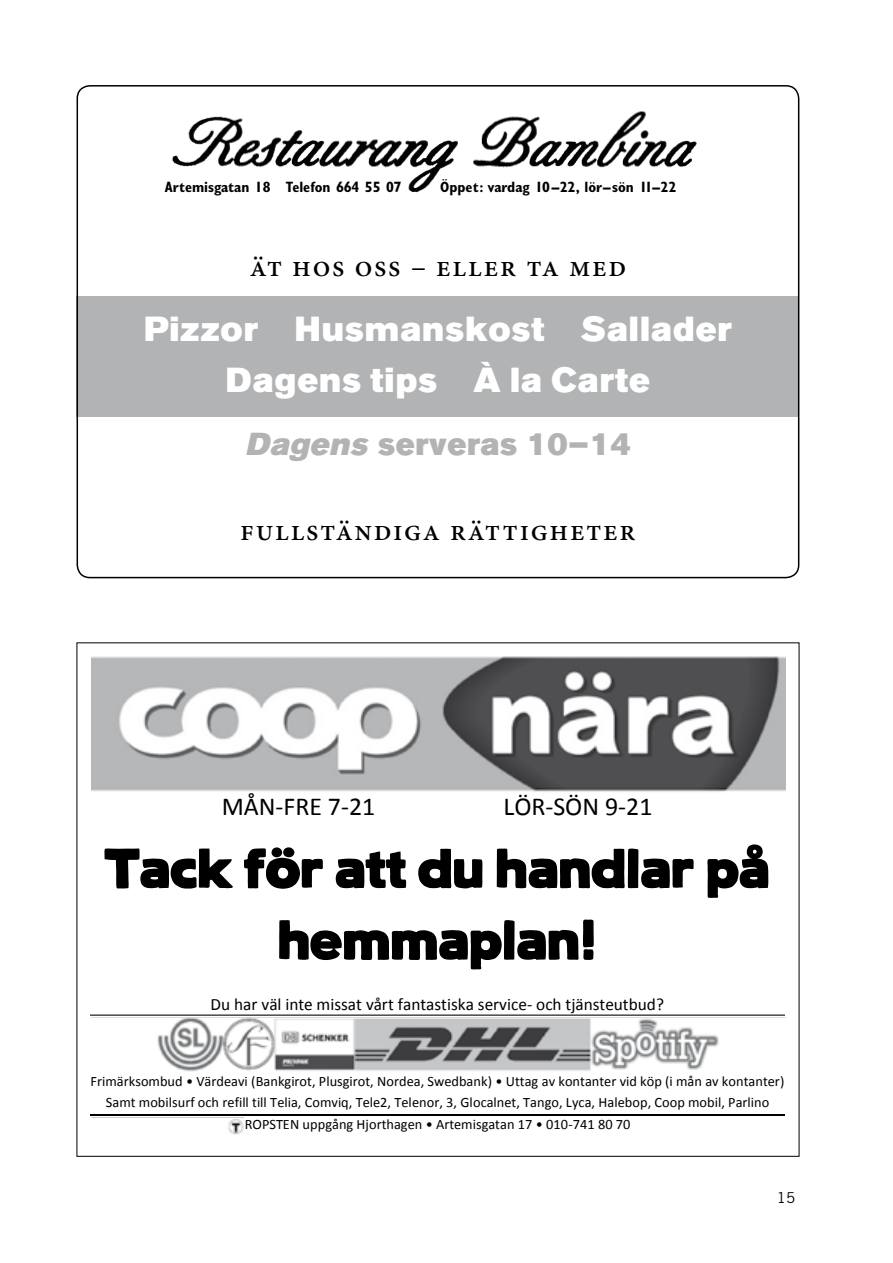
<style>
.page{position:relative;width:893px;height:1263px;background:#fff}
.page>*{position:absolute;margin:0;border:0;box-sizing:border-box;transform-origin:0 0}
.t1{font:51.9px/71.6px "Coop New TT Reg";color:#000;text-align:center}
.t2{font:34.5px/51px "Akzidenz Grotesk BE Super";letter-spacing:.03em;color:#fff;text-align:center}
.t3{font:31.5px "Akzidenz Grotesk BE Super";letter-spacing:.02em;color:#b1b3b4}
.t4{font:500 30px "Minion Pro";letter-spacing:.055em;color:#000}
.t5{font:25.95px "Calibri";color:#000}
.t6{font:17.25px "Calibri";color:#000}
.t7{font:700 condensed 15px "Gill Sans";color:#000}
.t8{font:15px "Trade Gothic";color:#000}
.t9{font:14.4px/20.4px "Calibri";color:#000;text-align:center}
.s1{font-style:italic}
</style>
<div class="page">
<img style="left:91px;top:657px;width:694px;height:415px">
<div style="left:91px;top:791px;width:695px;height:225px;background:#fff"></div>
<svg style="left:104px;top:848px;width:129px;height:41px"></svg>
<svg style="left:707px;top:844px;width:62px;height:54px"></svg>
<svg style="left:244px;top:791px;width:450px;height:179px"></svg>
<hr style="left:91px;top:1014px;width:693px;height:2px;background:#000">
<svg style="left:90px;top:1114px;width:695px;height:21px"></svg>
<svg style="left:244px;top:1118px;width:1px;height:15px"></svg>
<hr style="left:91px;top:1115px;width:694px;height:1px;background:#000">
<div style="left:77px;top:296px;width:722px;height:121px;background:#b1b3b4"></div>
<img style="left:172px;top:111px;width:525px;height:82px">
<div style="left:77px;top:85px;width:722px;height:493px;border:2px solid #000;border-radius:13px"></div>
<p class="t7" style="left:165px;top:178px;width:238px">Artemisgatan 18 Telefon 664 55 07</p>
<p class="t7" style="left:440px;top:178px;width:238px">Öppet: vardag 10–22, lör–sön 11–22</p>
<h3 class="t4" style="left:250px;top:247px;width:378px">ät hos oss – eller ta med</h3>
<h2 class="t2" style="left:144px;top:304px;width:589px">Pizzor Husmanskost Sallader<br>Dagens tips À la Carte</h2>
<h3 class="t3" style="left:245px;top:426px;width:387px"><span class="s1">Dagens</span> serveras 10–14</h3>
<h3 class="t4" style="left:240px;top:510px;width:397px">fullständiga rättigheter</h3>
<h3 class="t5" style="left:222px;top:790px;width:155px">MÅN-FRE 7-21</h3>
<h3 class="t5" style="left:504px;top:790px;width:151px">LÖR-SÖN 9-21</h3>
<h1 class="t1" style="left:105px;top:832px;width:666px">Tack för att du handlar på hemmaplan!</h1>
<p class="t6" style="left:211px;top:993px;width:455px">Du har väl inte missat vårt fantastiska service- och tjänsteutbud?</p>
<p class="t9" style="left:91px;top:1071px;width:695px">Frimärksombud • Värdeavi (Bankgirot, Plusgirot, Nordea, Swedbank) • Uttag av kontanter vid köp (i mån av kontanter)<br>Samt mobilsurf och refill till Telia, Comviq, Tele2, Telenor, 3, Glocalnet, Tango, Lyca, Halebop, Coop mobil, Parlino</p>
<p class="t9" style="left:245px;top:1114px;width:387px">ROPSTEN uppgång Hjorthagen • Artemisgatan 17 • 010-741 80 70</p>
<p class="t8" style="left:777px;top:1189px;width:20px">15</p>
</div>
